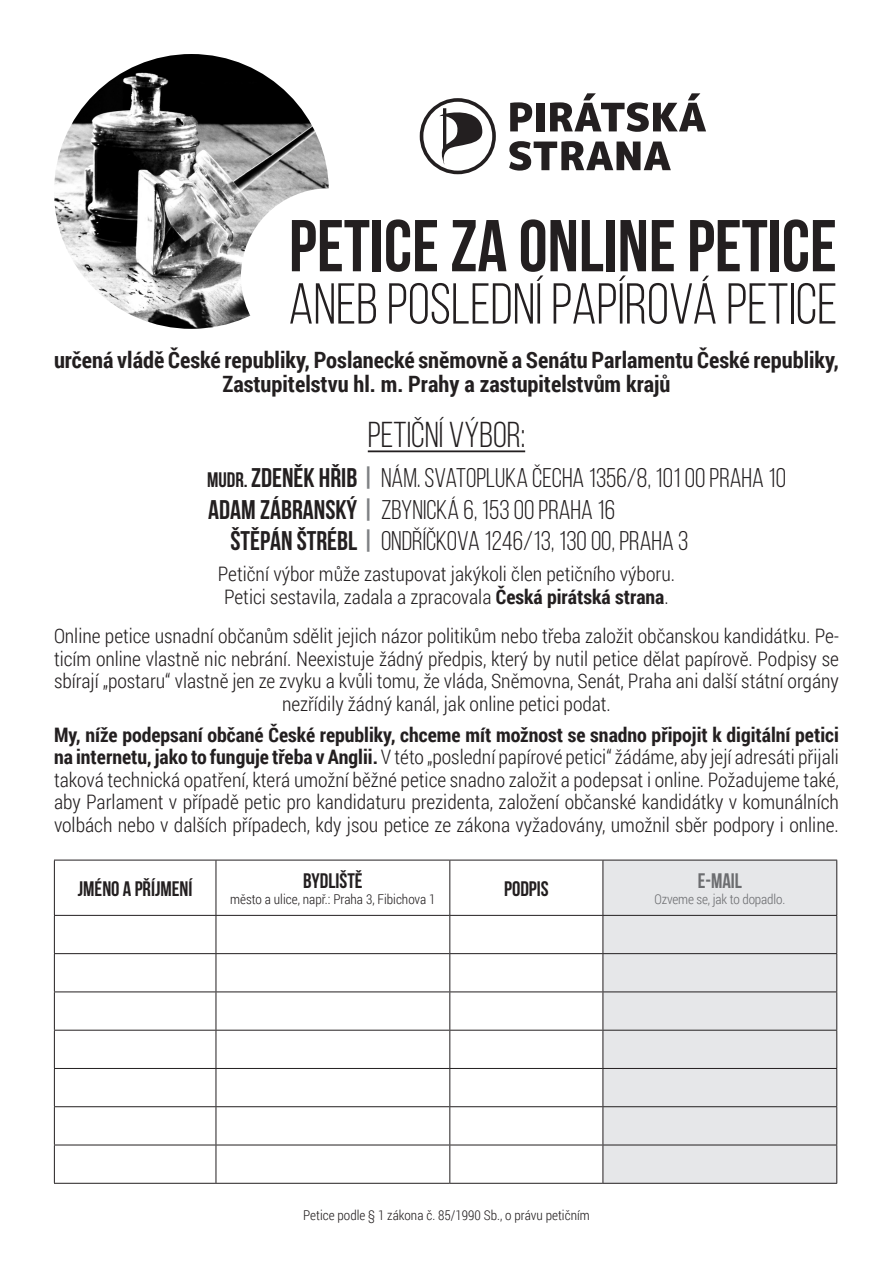
<style>
.page{position:relative;width:893px;height:1263px;background:#fff}
.page>*{position:absolute;margin:0;border:0;box-sizing:border-box;transform-origin:0 0}
.t1{font:700 73.2px "Bebas Neue";color:#231f20}
.t2{font:57.45px "Bebas Neue";color:#231f20}
.t3{font:36px "Bebas Neue";color:#231f20}
.t4{font:27px "Bebas Neue";color:#231f20}
.t5{font:700 22.5px/24px "Roboto Condensed";color:#231f20;text-align:center}
.t6{font:700 21px "Bebas Neue";color:#231f20}
.t7{font:700 21px "Bebas Neue";color:#6c6d70}
.t8{font:300 19.95px/22.5px "Roboto Condensed";color:#231f20;text-align:center}
.t9{font:300 13.5px "Roboto Condensed";color:#231f20}
.t10{font:300 13.5px "Roboto Condensed";letter-spacing:-.01em;color:#6c6d70}
.s1{font-weight:700;font-size:21px}
.s2{font-weight:700}
.s3{font-weight:700;color:#808285}
</style>
<div class="page">
<img style="left:54px;top:54px;width:275px;height:275px;border-radius:137px">
<div style="left:241px;top:188px;width:176px;height:176px;background:#fff;border-radius:50%"></div>
<svg style="left:420px;top:98px;width:76px;height:76px"></svg>
<svg style="left:510px;top:102px;width:22px;height:29px"></svg>
<div style="left:536px;top:103px;width:8px;height:28px;background:#231f20"></div>
<svg style="left:550px;top:93px;width:156px;height:39px"></svg>
<svg style="left:509px;top:141px;width:162px;height:30px"></svg>
<hr style="left:368px;top:450px;width:157px;height:2px;background:#231f20">
<div style="left:604px;top:861px;width:232px;height:322px;background:#e6e7e9"></div>
<hr style="left:54px;top:860px;width:162px;height:1px;background:#231f20">
<hr style="left:54px;top:860px;width:1px;height:55px;background:#231f20">
<hr style="left:216px;top:860px;width:234px;height:1px;background:#231f20">
<hr style="left:216px;top:860px;width:1px;height:55px;background:#231f20">
<hr style="left:450px;top:860px;width:153px;height:1px;background:#231f20">
<hr style="left:449px;top:860px;width:1px;height:55px;background:#231f20">
<hr style="left:603px;top:860px;width:234px;height:1px;background:#231f20">
<hr style="left:603px;top:860px;width:1px;height:55px;background:#231f20">
<hr style="left:836px;top:860px;width:1px;height:55px;background:#231f20">
<hr style="left:54px;top:915px;width:162px;height:1px;background:#231f20">
<hr style="left:54px;top:916px;width:1px;height:37px;background:#231f20">
<hr style="left:216px;top:915px;width:234px;height:1px;background:#231f20">
<hr style="left:216px;top:916px;width:1px;height:37px;background:#231f20">
<hr style="left:450px;top:915px;width:153px;height:1px;background:#231f20">
<hr style="left:449px;top:916px;width:1px;height:37px;background:#231f20">
<hr style="left:603px;top:915px;width:234px;height:1px;background:#231f20">
<hr style="left:603px;top:916px;width:1px;height:37px;background:#231f20">
<hr style="left:836px;top:916px;width:1px;height:37px;background:#231f20">
<hr style="left:54px;top:953px;width:162px;height:1px;background:#231f20">
<hr style="left:54px;top:954px;width:1px;height:37px;background:#231f20">
<hr style="left:216px;top:953px;width:234px;height:1px;background:#231f20">
<hr style="left:216px;top:954px;width:1px;height:37px;background:#231f20">
<hr style="left:450px;top:953px;width:153px;height:1px;background:#231f20">
<hr style="left:449px;top:954px;width:1px;height:37px;background:#231f20">
<hr style="left:603px;top:953px;width:234px;height:1px;background:#231f20">
<hr style="left:603px;top:954px;width:1px;height:37px;background:#231f20">
<hr style="left:836px;top:954px;width:1px;height:37px;background:#231f20">
<hr style="left:54px;top:991px;width:162px;height:1px;background:#231f20">
<hr style="left:54px;top:992px;width:1px;height:38px;background:#231f20">
<hr style="left:216px;top:991px;width:234px;height:1px;background:#231f20">
<hr style="left:216px;top:992px;width:1px;height:38px;background:#231f20">
<hr style="left:450px;top:991px;width:153px;height:1px;background:#231f20">
<hr style="left:449px;top:992px;width:1px;height:38px;background:#231f20">
<hr style="left:603px;top:991px;width:234px;height:1px;background:#231f20">
<hr style="left:603px;top:992px;width:1px;height:38px;background:#231f20">
<hr style="left:836px;top:992px;width:1px;height:38px;background:#231f20">
<hr style="left:54px;top:1030px;width:162px;height:1px;background:#231f20">
<hr style="left:54px;top:1030px;width:1px;height:38px;background:#231f20">
<hr style="left:216px;top:1030px;width:234px;height:1px;background:#231f20">
<hr style="left:216px;top:1030px;width:1px;height:38px;background:#231f20">
<hr style="left:450px;top:1030px;width:153px;height:1px;background:#231f20">
<hr style="left:449px;top:1030px;width:1px;height:38px;background:#231f20">
<hr style="left:603px;top:1030px;width:234px;height:1px;background:#231f20">
<hr style="left:603px;top:1030px;width:1px;height:38px;background:#231f20">
<hr style="left:836px;top:1030px;width:1px;height:38px;background:#231f20">
<hr style="left:54px;top:1068px;width:162px;height:1px;background:#231f20">
<hr style="left:54px;top:1069px;width:1px;height:37px;background:#231f20">
<hr style="left:216px;top:1068px;width:234px;height:1px;background:#231f20">
<hr style="left:216px;top:1069px;width:1px;height:37px;background:#231f20">
<hr style="left:450px;top:1068px;width:153px;height:1px;background:#231f20">
<hr style="left:449px;top:1069px;width:1px;height:37px;background:#231f20">
<hr style="left:603px;top:1068px;width:234px;height:1px;background:#231f20">
<hr style="left:603px;top:1069px;width:1px;height:37px;background:#231f20">
<hr style="left:836px;top:1069px;width:1px;height:37px;background:#231f20">
<hr style="left:54px;top:1106px;width:162px;height:1px;background:#231f20">
<hr style="left:54px;top:1107px;width:1px;height:37px;background:#231f20">
<hr style="left:216px;top:1106px;width:234px;height:1px;background:#231f20">
<hr style="left:216px;top:1107px;width:1px;height:37px;background:#231f20">
<hr style="left:450px;top:1106px;width:153px;height:1px;background:#231f20">
<hr style="left:449px;top:1107px;width:1px;height:37px;background:#231f20">
<hr style="left:603px;top:1106px;width:234px;height:1px;background:#231f20">
<hr style="left:603px;top:1107px;width:1px;height:37px;background:#231f20">
<hr style="left:836px;top:1107px;width:1px;height:37px;background:#231f20">
<hr style="left:54px;top:1144px;width:162px;height:1px;background:#231f20">
<hr style="left:54px;top:1145px;width:1px;height:38px;background:#231f20">
<hr style="left:216px;top:1144px;width:234px;height:1px;background:#231f20">
<hr style="left:216px;top:1145px;width:1px;height:38px;background:#231f20">
<hr style="left:450px;top:1144px;width:153px;height:1px;background:#231f20">
<hr style="left:449px;top:1145px;width:1px;height:38px;background:#231f20">
<hr style="left:603px;top:1144px;width:234px;height:1px;background:#231f20">
<hr style="left:603px;top:1145px;width:1px;height:38px;background:#231f20">
<hr style="left:836px;top:1145px;width:1px;height:38px;background:#231f20">
<hr style="left:54px;top:1183px;width:162px;height:1px;background:#231f20">
<hr style="left:216px;top:1183px;width:234px;height:1px;background:#231f20">
<hr style="left:450px;top:1183px;width:153px;height:1px;background:#231f20">
<hr style="left:603px;top:1183px;width:234px;height:1px;background:#231f20">
<p class="t1" style="left:289px;top:206px;width:549px">PETICE ZA ONLINE PETICE</p>
<p class="t2" style="left:288px;top:273px;width:550px">ANEB POSLEDNÍ PAPÍROVÁ PETICE</p>
<p class="t5" style="left:54px;top:347px;width:786px">určená vládě České republiky, Poslanecké sněmovně a Senátu Parlamentu České republiky,<br>Zastupitelstvu hl. m. Prahy a zastupitelstvům krajů</p>
<p class="t3" style="left:368px;top:416px;width:159px">PETIČNÍ VÝBOR:</p>
<p class="t4" style="left:207px;top:464px;width:580px"><span class="s1">MUDR.</span> <span class="s2">ZDENĚK HŘIB</span> <span class="s3">|</span> NÁM. SVATOPLUKA ČECHA 1356/8, 101 00 PRAHA 10</p>
<p class="t4" style="left:208px;top:495px;width:408px"><span class="s2">ADAM ZÁBRANSKÝ</span> <span class="s3">|</span> ZBYNICKÁ 6, 153 00 PRAHA 16</p>
<p class="t4" style="left:231px;top:527px;width:459px"><span class="s2">ŠTĚPÁN ŠTRÉBL</span> <span class="s3">|</span> ONDŘÍČKOVA 1246/13, 130 00, PRAHA 3</p>
<p class="t8" style="left:218px;top:562px;width:459px">Petiční výbor může zastupovat jakýkoli člen petičního výboru.</p>
<p class="t8" style="left:224px;top:585px;width:446px">Petici sestavila, zadala a zpracovala <span class="s2">Česká pirátská strana</span>.</p>
<p class="t8" style="left:54px;top:624px;width:786px">Online petice usnadní občanům sdělit jejich názor politikům nebo třeba založit občanskou kandidátku. Pe&shy;ticím online vlastně nic nebrání. Neexistuje žádný předpis, který by nutil petice dělat papírově. Podpisy se sbírají „postaru“ vlastně jen ze zvyku a kvůli tomu, že vláda, Sněmovna, Senát, Praha ani další státní orgány nezřídily žádný kanál, jak online petici podat.</p>
<p class="t8" style="left:54px;top:723px;width:786px;text-align:justify"><span class="s2">My, níže podepsaní občané České republiky, chceme mít možnost se snadno připojit k digitální petici na internetu, jako to funguje třeba v Anglii.</span> V této „poslední papírové petici“ žádáme, aby její adresáti přijali taková technická opatření, která umožní běžné petice snadno založit a podepsat i online. Požadujeme také, aby Parlament v případě petic pro kandidaturu prezidenta, založení občanské kandidátky v komunálních volbách nebo v dalších případech, kdy jsou petice ze zákona vyžadovány, umožnil sběr podpory i online.</p>
<p class="t6" style="left:78px;top:877px;width:116px">JMÉNO A PŘÍJMENÍ</p>
<p class="t6" style="left:303px;top:869px;width:61px">BYDLIŠTĚ</p>
<p class="t9" style="left:230px;top:889px;width:207px">město a ulice, např.: Praha 3, Fibichova 1</p>
<p class="t6" style="left:504px;top:877px;width:46px">PODPIS</p>
<p class="t7" style="left:698px;top:869px;width:46px">E-MAIL</p>
<p class="t10" style="left:654px;top:889px;width:132px">Ozveme se, jak to dopadlo.</p>
<p class="t9" style="left:303px;top:1205px;width:288px">Petice podle § 1 zákona č. 85/1990 Sb., o právu petičním</p>
</div>
